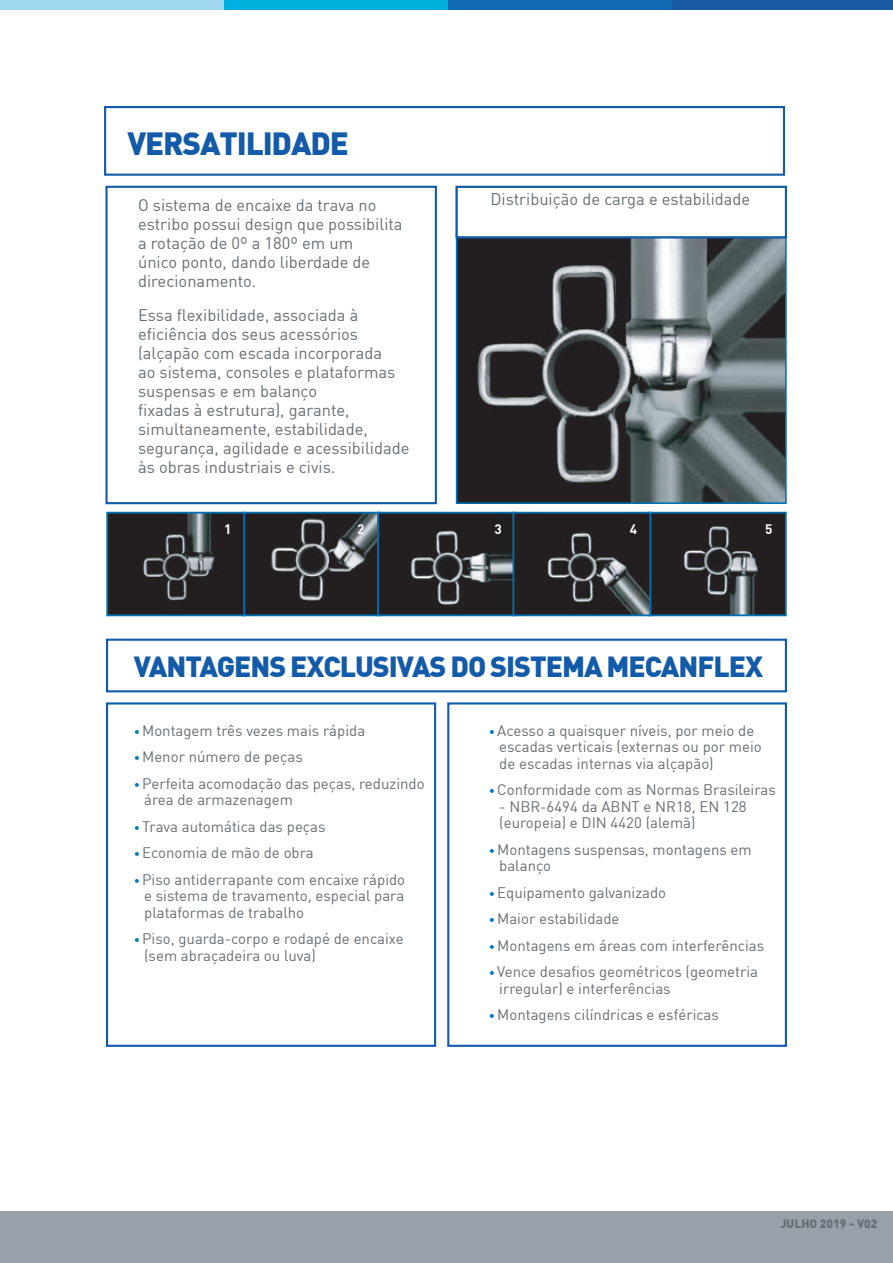
<style>
.page{position:relative;width:893px;height:1263px;background:#fff}
.page>*{position:absolute;margin:0;border:0;box-sizing:border-box;transform-origin:0 0}
.t1{font:900 31.5px "DIN Pro Grupo Orguel";letter-spacing:-.035em;color:#135ba8}
.t2{font:900 28.5px "DIN Pro Grupo Orguel";letter-spacing:-.035em;color:#135ba8}
.t3{font:16.5px/18.9px "DIN Pro Grupo Orguel";color:#676f75}
.t4{font:15px/16.5px "DIN Pro Grupo Orguel";color:#676f75}
.t5{font:700 13.5px "DIN Pro Grupo Orguel";color:#fff}
.t6{font:900 12px "DIN Pro Grupo Orguel";color:#676f75}
.s1{font-size:12px;color:#0079bc}
</style>
<div class="page">
<img style="left:245px;top:515px;width:132px;height:98px">
<div style="left:242px;top:512px;width:138px;height:104px;border:2px solid #0070b5"></div>
<svg style="left:109px;top:515px;width:133px;height:98px;background:#302e30"></svg>
<div style="left:106px;top:512px;width:139px;height:104px;border:2px solid #0070b5"></div>
<img style="left:380px;top:515px;width:132px;height:98px">
<div style="left:377px;top:512px;width:139px;height:104px;border:2px solid #0070b5"></div>
<img style="left:651px;top:515px;width:133px;height:98px">
<div style="left:648px;top:512px;width:139px;height:104px;border:2px solid #0070b5"></div>
<svg style="left:515px;top:515px;width:133px;height:98px;background:#343233"></svg>
<div style="left:512px;top:512px;width:139px;height:104px;border:2px solid #0070b5"></div>
<div style="left:104px;top:106px;width:681px;height:70px;border:2px solid #135ba8"></div>
<div style="left:105px;top:186px;width:332px;height:318px;border:2px solid #135ba8"></div>
<img style="left:459px;top:238px;width:325px;height:263px">
<div style="left:456px;top:233px;width:331px;height:271px;border:2px solid #0070b5"></div>
<div style="left:456px;top:186px;width:331px;height:52px;background:#fff"></div>
<div style="left:455px;top:186px;width:332px;height:52px;border:2px solid #135ba8"></div>
<div style="left:106px;top:702px;width:330px;height:345px;border:2px solid #135ba8"></div>
<div style="left:106px;top:639px;width:681px;height:53px;border:2px solid #135ba8"></div>
<div style="left:447px;top:702px;width:340px;height:345px;border:2px solid #135ba8"></div>
<div style="left:0;top:1212px;width:893px;height:51px;background:#98a1aa"></div>
<div style="left:672px;top:0;width:221px;height:9px;background:#185ba4"></div>
<div style="left:448px;top:0;width:224px;height:9px;background:#126ab2"></div>
<div style="left:224px;top:0;width:224px;height:9px;background:#00b0df"></div>
<div style="left:0;top:0;width:224px;height:9px;background:#9ed7ee"></div>
<h1 class="t1" style="left:127px;top:122px;width:223px">VERSATILIDADE</h1>
<p class="t3" style="left:138px;top:196px;width:266px">O sistema de encaixe da trava no estribo possui design que possibilita a rotação de 0º a 180º em um<br>único ponto, dando liberdade de direcionamento.</p>
<p class="t3" style="left:138px;top:305px;width:273px">Essa flexibilidade, associada à eficiência dos seus acessórios (alçapão com escada incorporada<br>ao sistema, consoles e plataformas suspensas e em balanço<br>fixadas à estrutura), garante, simultaneamente, estabilidade, segurança, agilidade e acessibilidade às obras industriais e civis.</p>
<p class="t3" style="left:490px;top:189px;width:261px">Distribuição de carga e estabilidade</p>
<p class="t5" style="left:224px;top:520px;width:9px">1</p>
<p class="t5" style="left:357px;top:520px;width:9px">2</p>
<p class="t5" style="left:495px;top:520px;width:9px">3</p>
<p class="t5" style="left:630px;top:520px;width:9px">4</p>
<p class="t5" style="left:765px;top:520px;width:9px">5</p>
<h2 class="t2" style="left:134px;top:648px;width:631px">VANTAGENS EXCLUSIVAS DO SISTEMA MECANFLEX</h2>
<p class="t4" style="left:134px;top:721px;width:233px"><span class="s1">•</span> Montagem três vezes mais rápida</p>
<p class="t4" style="left:134px;top:748px;width:171px"><span class="s1">•</span> Menor número de peças</p>
<p class="t4" style="left:144px;top:775px;width:282px;text-indent:-10px"><span class="s1">•</span> Perfeita acomodação das peças, reduzindo área de armazenagem</p>
<p class="t4" style="left:134px;top:818px;width:193px"><span class="s1">•</span> Trava automática das peças</p>
<p class="t4" style="left:134px;top:844px;width:182px"><span class="s1">•</span> Economia de mão de obra</p>
<p class="t4" style="left:144px;top:871px;width:263px;text-align:justify;text-indent:-10px"><span class="s1">•</span> Piso antiderrapante com encaixe rápido e sistema de travamento, especial para plataformas de trabalho</p>
<p class="t4" style="left:144px;top:930px;width:261px;text-indent:-10px"><span class="s1">•</span> Piso, guarda-corpo e rodapé de encaixe (sem abraçadeira ou luva)</p>
<p class="t4" style="left:499px;top:721px;width:264px;text-indent:-10px"><span class="s1">•</span> Acesso a quaisquer níveis, por meio de escadas verticais (externas ou por meio de escadas internas via alçapão)</p>
<p class="t4" style="left:489px;top:781px;width:289px"><span class="s1">•</span> Conformidade com as Normas Brasileiras</p>
<p class="t4" style="left:499px;top:797px;width:249px">- NBR-6494 da ABNT e NR18, EN 128 (europeia) e DIN 4420 (alemã)</p>
<p class="t4" style="left:499px;top:841px;width:254px;text-indent:-10px"><span class="s1">•</span> Montagens suspensas, montagens em balanço</p>
<p class="t4" style="left:489px;top:884px;width:179px"><span class="s1">•</span> Equipamento galvanizado</p>
<p class="t4" style="left:489px;top:910px;width:132px"><span class="s1">•</span> Maior estabilidade</p>
<p class="t4" style="left:489px;top:937px;width:277px"><span class="s1">•</span> Montagens em áreas com interferências</p>
<p class="t4" style="left:499px;top:963px;width:260px;text-indent:-10px"><span class="s1">•</span> Vence desafios geométricos (geometria irregular) e interferências</p>
<p class="t4" style="left:489px;top:1006px;width:232px"><span class="s1">•</span> Montagens cilíndricas e esféricas</p>
<p class="t6" style="left:780px;top:1215px;width:99px">JULHO 2019 - V02</p>
</div>
